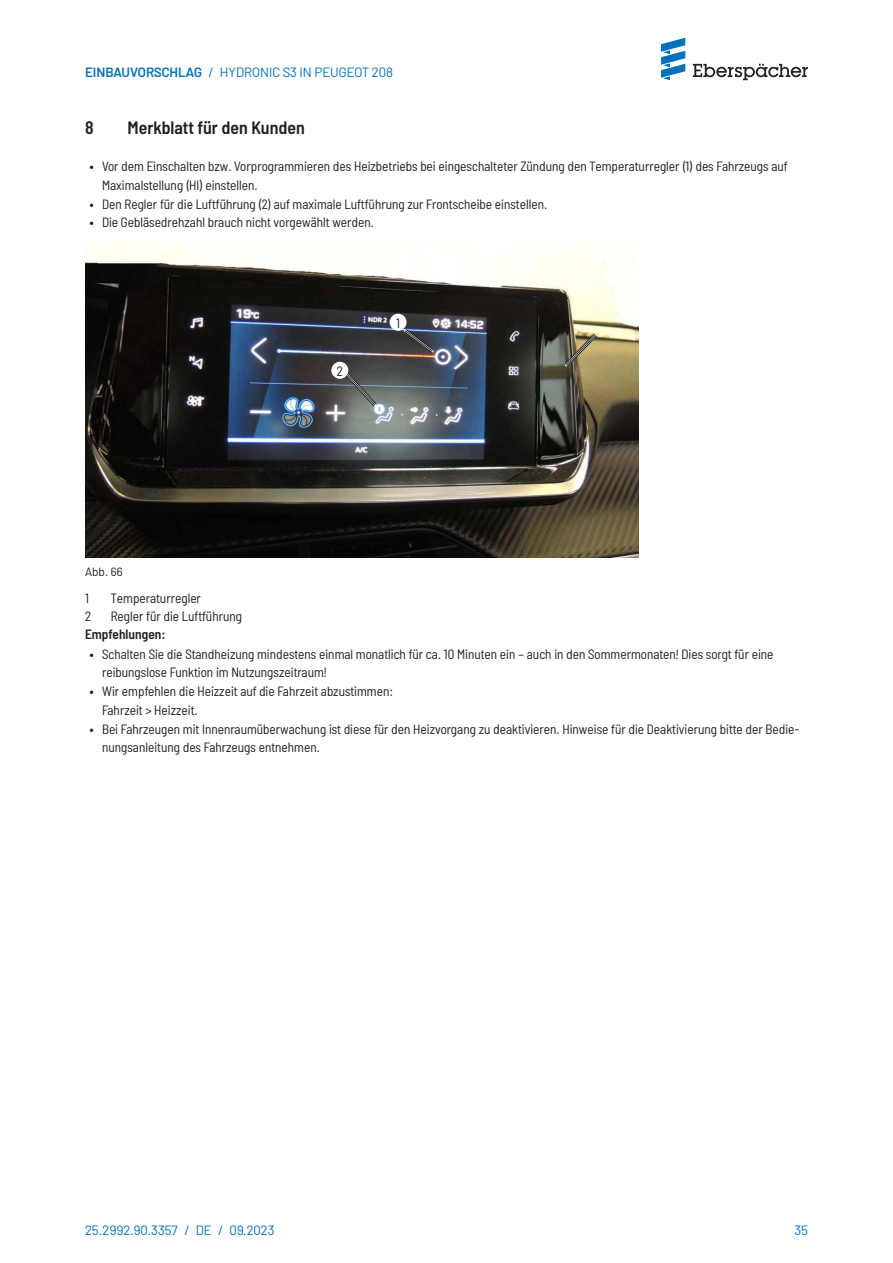
<style>
.page{position:relative;width:893px;height:1263px;background:#fff}
.page>*{position:absolute;margin:0;border:0;box-sizing:border-box;transform-origin:0 0}
.t1{font:600 semi-condensed 18px "Barlow";color:#231f20}
.t2{font:semi-condensed 13.5px/18.8px "Barlow";color:#231f20}
.t3{font:13.5px "Barlow";color:#0072bc}
.t4{font:600 semi-condensed 13.5px "Barlow";color:#231f20}
.t5{font:12px "Barlow";color:#231f20}
.s1{font-weight:600}
.s2{font-weight:600;font-stretch:normal}
</style>
<div class="page">
<img style="left:85px;top:242px;width:553px;height:315px">
<svg style="left:338px;top:365px;width:41px;height:44px;background:#606362"></svg>
<svg style="left:562px;top:331px;width:37px;height:38px"></svg>
<svg style="left:401px;top:327px;width:35px;height:28px"></svg>
<div style="left:390px;top:314px;width:17px;height:17px;background:#fff;border-radius:50%"></div>
<div style="left:331px;top:362px;width:17px;height:17px;background:#fff;border-radius:50%"></div>
<svg style="left:693px;top:64px;width:115px;height:16px"></svg>
<svg style="left:661px;top:38px;width:24px;height:42px"></svg>
<p class="t3" style="left:85px;top:63px;width:309px"><span class="s1">EINBAUVORSCHLAG</span> / HYDRONIC S3 IN PEUGEOT 208</p>
<h1 class="t1" style="left:85px;top:114px;width:10px">8</h1>
<h1 class="t1" style="left:128px;top:114px;width:179px">Merkblatt für den Kunden</h1>
<p class="t2" style="left:102px;top:156px;width:687px;text-indent:-13px"><span class="s2">•</span> Vor dem Einschalten bzw. Vorprogrammieren des Heizbetriebs bei eingeschalteter Zündung den Temperaturregler (1) des Fahrzeugs auf<br>Maximalstellung (HI) einstellen.</p>
<p class="t2" style="left:89px;top:193px;width:459px"><span class="s2">•</span> Den Regler für die Luftführung (2) auf maximale Luftführung zur Frontscheibe einstellen.</p>
<p class="t2" style="left:89px;top:212px;width:286px"><span class="s2">•</span> Die Gebläsedrehzahl brauch nicht vorgewählt werden.</p>
<p class="t2" style="left:337px;top:360px;width:8px">2</p>
<p class="t2" style="left:396px;top:312px;width:5px">1</p>
<p class="t5" style="left:85px;top:563px;width:39px">Abb. 66</p>
<p class="t2" style="left:85px;top:587px;width:5px">1</p>
<p class="t2" style="left:111px;top:587px;width:92px">Temperaturregler</p>
<p class="t2" style="left:85px;top:605px;width:8px">2</p>
<p class="t2" style="left:111px;top:605px;width:133px">Regler für die Luftführung</p>
<p class="t4" style="left:85px;top:625px;width:82px">Empfehlungen:</p>
<p class="t2" style="left:102px;top:643px;width:673px;text-indent:-13px"><span class="s2">•</span> Schalten Sie die Standheizung mindestens einmal monatlich für ca. 10 Minuten ein – auch in den Sommermonaten! Dies sorgt für eine reibungslose Funktion im Nutzungszeitraum!</p>
<p class="t2" style="left:102px;top:681px;width:293px;text-indent:-13px"><span class="s2">•</span> Wir empfehlen die Heizzeit auf die Fahrzeit abzustimmen:<br>Fahrzeit &gt; Heizzeit.</p>
<p class="t2" style="left:102px;top:718px;width:699px;text-indent:-13px"><span class="s2">•</span> Bei Fahrzeugen mit Innenraumüberwachung ist diese für den Heizvorgang zu deaktivieren. Hinweise für die Deaktivierung bitte der Bedie&shy;nungsanleitung des Fahrzeugs entnehmen.</p>
<p class="t3" style="left:85px;top:1220px;width:191px">25.2992.90.3357 / DE / 09.2023</p>
<p class="t3" style="left:794px;top:1220px;width:15px">35</p>
</div>
